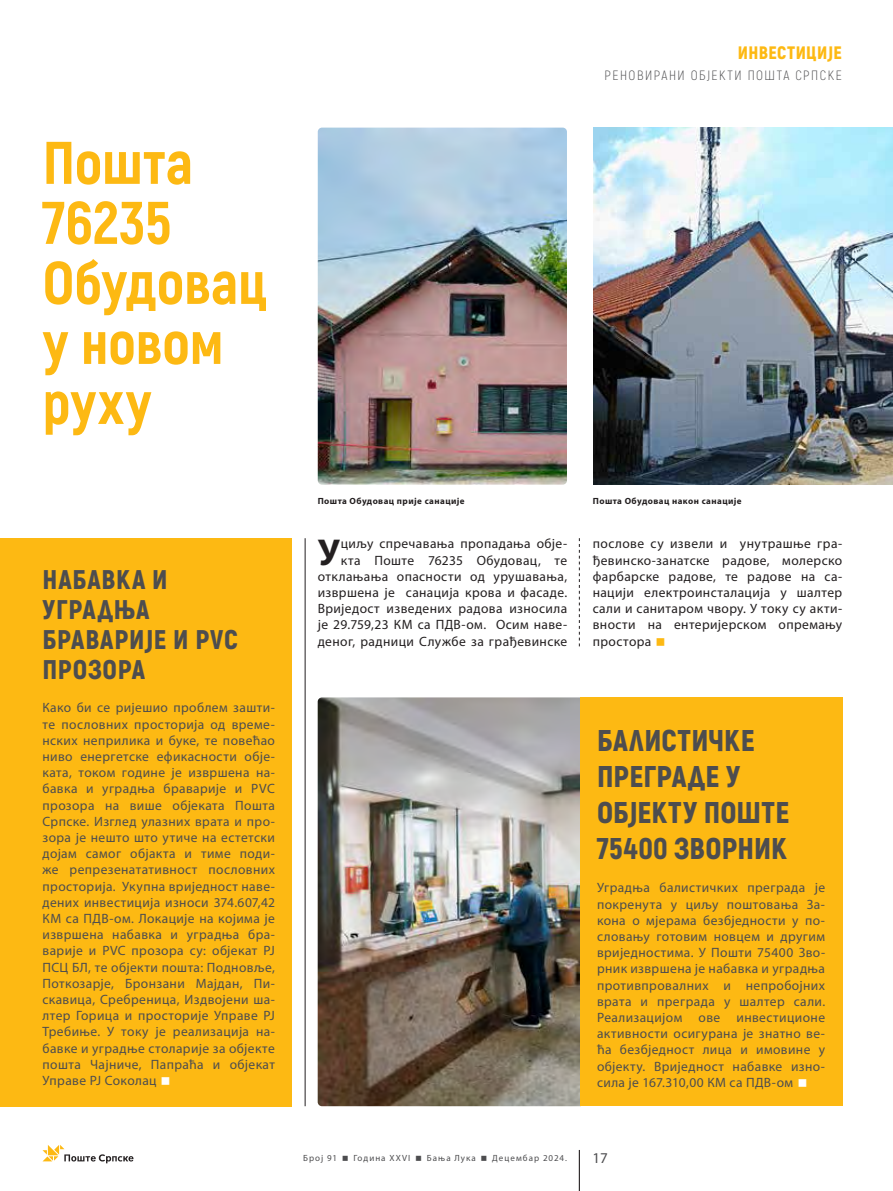
<style>
.page{position:relative;width:893px;height:1191px;background:#fff}
.page>*{position:absolute;margin:0;border:0;box-sizing:border-box;transform-origin:0 0}
.t1{font:800 60px/60px "Akrobat";letter-spacing:-.005em;color:#fdb913}
.t2{font:700 37.5px "Myriad Pro";color:#231f20}
.t3{font:900 30px/36px "Akrobat";letter-spacing:.01em;color:#4d4d4f}
.t4{font:900 27px/30px "Akrobat";letter-spacing:.03em;color:#4d4d4f}
.t5{font:900 18px "Akrobat";letter-spacing:.02em;color:#fdb913}
.t6{font:15px "Myriad Pro";color:#4d4d4f}
.t7{font:13.5px/16.2px "Myriad Pro";letter-spacing:.025em;color:#4d4d4f;text-align:justify}
.t8{font:13.5px/16.2px "Myriad Pro";letter-spacing:.03em;color:#231f20;text-align:right}
.t9{font:300 13.5px "Akrobat";letter-spacing:.11em;color:#4d4d4f}
.t10{font:700 9px "Myriad Pro";letter-spacing:.05em;color:#231f20}
.t11{font:9px "Myriad Pro";letter-spacing:.115em;color:#4d4d4f}
</style>
<div class="page">
<img style="left:318px;top:697px;width:262px;height:409px">
<img style="left:318px;top:128px;width:249px;height:356px">
<img style="left:593px;top:128px;width:300px;height:356px">
<hr style="left:579px;top:1150px;width:1px;height:41px;background:#231f20">
<svg style="left:43px;top:1145px;width:90px;height:18px"></svg>
<div style="left:580px;top:697px;width:262px;height:409px;background:#fdb913"></div>
<div style="left:0;top:538px;width:292px;height:568px;background:#fdb913"></div>
<hr style="left:305px;top:538px;width:1px;height:568px;background:#231f20">
<svg style="left:579px;top:538px;width:1px;height:108px"></svg>
<h1 class="t1" style="left:43px;top:132px;width:226px">Пошта<br>76235<br>Обудовац у новом руху</h1>
<h3 class="t4" style="left:43px;top:564px;width:197px">НАБАВКА И<br>УГРАДЊА<br>БРАВАРИЈЕ И PVC<br>ПРОЗОРА</h3>
<p class="t7" style="left:43px;top:699px;width:234px">Како би се ријешио проблем зашти&shy;те пословних просторија од време&shy;нских неприлика и буке, те повећао ниво енергетске ефикасности обје&shy;ката, током године је извршена на&shy;бавка и уградња браварије и PVC прозора на више објеката Пошта Српске. Изглед улазних врата и про&shy;зора је нешто што утиче на естетски дојам самог објакта и тиме поди&shy;же репрезенатативност пословних просторија. Укупна вриједност наве&shy;дених инвестиција износи 374.607,42<br>КМ са ПДВ-ом. Локације на којима је извршена набавка и уградња бра&shy;варије и PVC прозора су: објекат РЈ ПСЦ БЛ, те објекти пошта: Подновље, Поткозарје, Бронзани Мајдaн, Пи&shy;скавица, Сребреница, Издвојени ша&shy;лтер Горица и просторије Управе РЈ Требиње. У току је реализација на&shy;бавке и уградње столарије за објекте пошта Чајниче, Папраћа и објекат Управе РЈ Соколац</p>
<h3 class="t5" style="left:738px;top:41px;width:106px">ИНВЕСТИЦИЈЕ</h3>
<p class="t9" style="left:605px;top:67px;width:239px">РЕНОВИРАНИ ОБЈЕКТИ ПОШТА СРПСКЕ</p>
<p class="t10" style="left:318px;top:495px;width:148px">Пошта Обудовац прије санације</p>
<p class="t10" style="left:593px;top:495px;width:150px">Пошта Обудовац након санације</p>
<p class="t8" style="left:318px;top:535px;width:251px">циљу спречавања пропадања обје&shy;кта Поште 76235 Обудовац, те отклањања опасности од урушавања, извршена је санација крова и фасаде.<br>Вриједост изведених радова износила је 29.759,23 КМ са ПДВ-ом. Осим наве&shy;деног, радници Службе за грађевинске</p>
<p class="t8" style="left:593px;top:535px;width:251px;text-align:justify">послове су извели и унутрашње гра&shy;ђевинско-занатске радове, молерско фарбарске радове, те радове на са&shy;нацији електроинсталација у шалтер сали и санитаром чвору. У току су акти&shy;вности на ентеријерском опремању простора</p>
<h2 class="t2" style="left:318px;top:527px;width:24px">У</h2>
<h3 class="t3" style="left:597px;top:722px;width:194px">БАЛИСТИЧКЕ<br>ПРЕГРАДЕ У<br>ОБЈЕКТУ ПОШТЕ<br>75400 ЗВОРНИК</h3>
<p class="t7" style="left:597px;top:879px;width:230px">Уградња балистичких преграда је покренута у циљу поштовања За&shy;кона о мјерама безбједности у по&shy;словању готовим новцем и другим вриједностима. У Пошти 75400 Зво&shy;рник извршена је набавка и уградња противпровалних и непробојних врата и преграда у шалтер сали.<br>Реализацијом ове инвестиционе активности осигурана је знатно ве&shy;ћа безбједност лица и имовине у објекту. Вриједност набавке изно&shy;сила је 167.310,00 КМ са ПДВ-ом</p>
<p class="t11" style="left:303px;top:1152px;width:35px">Број 91</p>
<p class="t11" style="left:353px;top:1152px;width:58px">Година XXVI</p>
<p class="t11" style="left:427px;top:1152px;width:51px">Бања Лука</p>
<p class="t11" style="left:492px;top:1152px;width:76px">Децембар 2024.</p>
<p class="t6" style="left:592px;top:1148px;width:17px">17</p>
</div>
